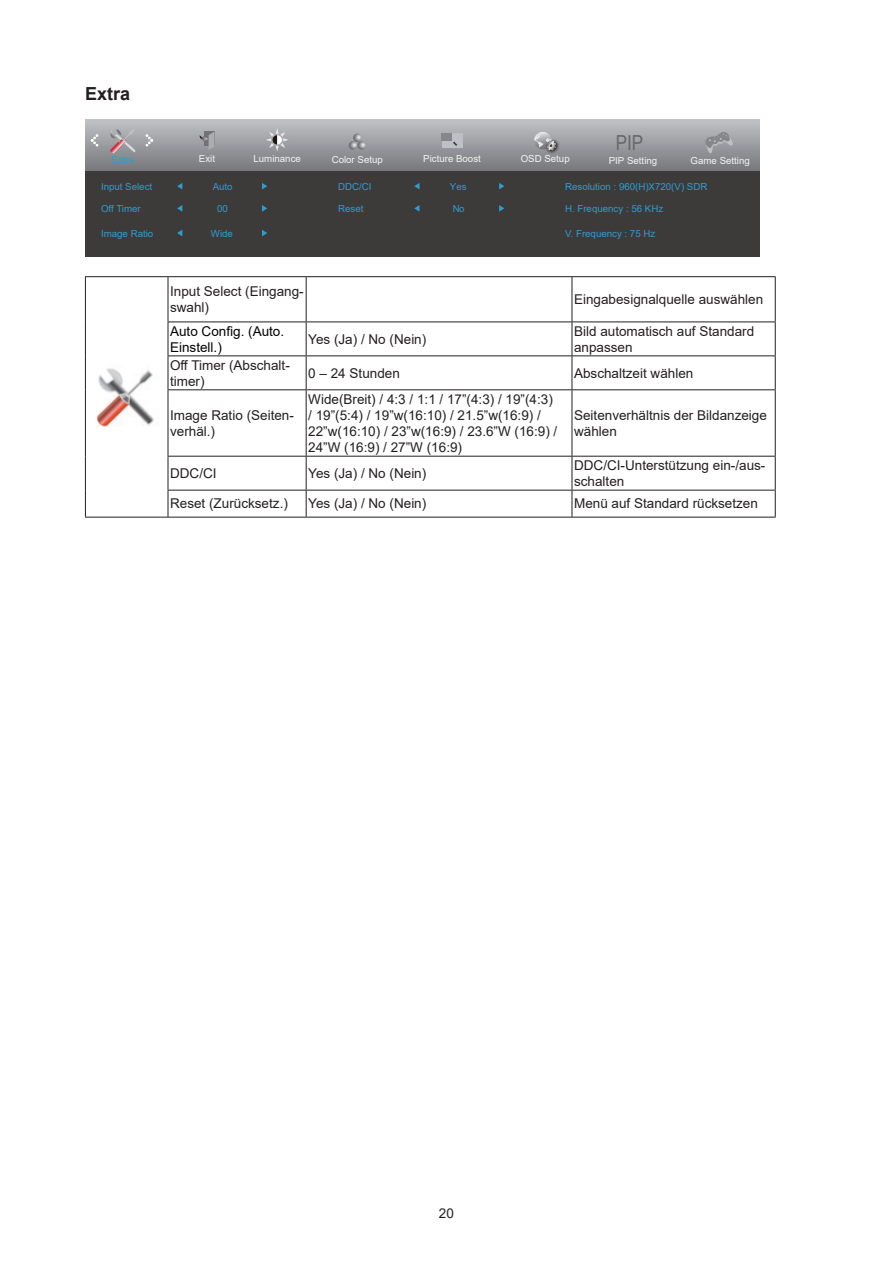
<style>
.page{position:relative;width:893px;height:1263px;background:#fff}
.page>*{position:absolute;margin:0;border:0;box-sizing:border-box;transform-origin:0 0}
.t1{font:20.7px "Arial Narrow";color:#686669}
.t2{font:700 18px "Arial";color:#231f20}
.t3{font:13.5px/16.2px "Arial";color:#231f20}
.t4{font:13.5px/16.2px "Arial";color:#030303}
.t5{font:9.75px "Arial";color:#2e9ecf}
.t6{font:9.75px "Arial";color:#f3f3f3}
</style>
<div class="page">
<svg style="left:85px;top:119px;width:674px;height:52px;background:#9a9ca0"></svg>
<div style="left:85px;top:171px;width:674px;height:86px;background:#3d3a3a"></div>
<div style="left:442px;top:133px;width:20px;height:15px;background:#bdc0c4"></div>
<div style="left:442px;top:133px;width:10px;height:8px;background:#85878a"></div>
<svg style="left:453px;top:141px;width:4px;height:5px"></svg>
<img style="left:543px;top:138px;width:18px;height:17px">
<svg style="left:534px;top:132px;width:22px;height:18px"></svg>
<svg style="left:199px;top:131px;width:16px;height:19px"></svg>
<svg style="left:266px;top:128px;width:23px;height:23px"></svg>
<svg style="left:349px;top:134px;width:17px;height:16px"></svg>
<svg style="left:177px;top:230px;width:5px;height:6px"></svg>
<svg style="left:262px;top:230px;width:5px;height:6px"></svg>
<svg style="left:177px;top:183px;width:5px;height:6px"></svg>
<svg style="left:262px;top:183px;width:5px;height:6px"></svg>
<svg style="left:177px;top:205px;width:5px;height:7px"></svg>
<svg style="left:262px;top:205px;width:5px;height:7px"></svg>
<svg style="left:414px;top:183px;width:5px;height:6px"></svg>
<svg style="left:499px;top:183px;width:5px;height:6px"></svg>
<svg style="left:414px;top:205px;width:5px;height:7px"></svg>
<svg style="left:499px;top:205px;width:5px;height:7px"></svg>
<svg style="left:91px;top:134px;width:7px;height:13px"></svg>
<svg style="left:145px;top:134px;width:8px;height:13px"></svg>
<svg style="left:109px;top:129px;width:28px;height:25px"></svg>
<svg style="left:705px;top:132px;width:28px;height:22px"></svg>
<hr style="left:85px;top:276px;width:83px;height:1px;background:#231f20">
<hr style="left:85px;top:277px;width:1px;height:45px;background:#231f20">
<hr style="left:168px;top:276px;width:138px;height:1px;background:#231f20">
<hr style="left:168px;top:277px;width:1px;height:44px;background:#231f20">
<hr style="left:306px;top:276px;width:266px;height:1px;background:#231f20">
<hr style="left:306px;top:277px;width:1px;height:44px;background:#231f20">
<hr style="left:572px;top:276px;width:204px;height:1px;background:#231f20">
<hr style="left:572px;top:277px;width:1px;height:44px;background:#231f20">
<hr style="left:775px;top:277px;width:1px;height:44px;background:#231f20">
<hr style="left:85px;top:322px;width:1px;height:34px;background:#231f20">
<hr style="left:168px;top:321px;width:138px;height:1px;background:#231f20">
<hr style="left:168px;top:322px;width:1px;height:33px;background:#231f20">
<hr style="left:306px;top:321px;width:266px;height:1px;background:#231f20">
<hr style="left:306px;top:322px;width:1px;height:33px;background:#231f20">
<hr style="left:572px;top:321px;width:204px;height:1px;background:#231f20">
<hr style="left:572px;top:322px;width:1px;height:33px;background:#231f20">
<hr style="left:775px;top:322px;width:1px;height:33px;background:#231f20">
<hr style="left:85px;top:356px;width:1px;height:34px;background:#231f20">
<hr style="left:168px;top:355px;width:138px;height:1px;background:#231f20">
<hr style="left:168px;top:356px;width:1px;height:33px;background:#231f20">
<hr style="left:306px;top:355px;width:266px;height:1px;background:#231f20">
<hr style="left:306px;top:356px;width:1px;height:33px;background:#231f20">
<hr style="left:572px;top:355px;width:204px;height:1px;background:#231f20">
<hr style="left:572px;top:356px;width:1px;height:33px;background:#231f20">
<hr style="left:775px;top:356px;width:1px;height:33px;background:#231f20">
<hr style="left:85px;top:390px;width:1px;height:66px;background:#231f20">
<hr style="left:168px;top:389px;width:138px;height:1px;background:#231f20">
<hr style="left:168px;top:390px;width:1px;height:66px;background:#231f20">
<hr style="left:306px;top:389px;width:266px;height:1px;background:#231f20">
<hr style="left:306px;top:390px;width:1px;height:66px;background:#231f20">
<hr style="left:572px;top:389px;width:204px;height:1px;background:#231f20">
<hr style="left:572px;top:390px;width:1px;height:66px;background:#231f20">
<hr style="left:775px;top:390px;width:1px;height:66px;background:#231f20">
<hr style="left:85px;top:456px;width:1px;height:34px;background:#231f20">
<hr style="left:168px;top:456px;width:138px;height:1px;background:#231f20">
<hr style="left:168px;top:457px;width:1px;height:33px;background:#231f20">
<hr style="left:306px;top:456px;width:266px;height:1px;background:#231f20">
<hr style="left:306px;top:457px;width:1px;height:33px;background:#231f20">
<hr style="left:572px;top:456px;width:204px;height:1px;background:#231f20">
<hr style="left:572px;top:457px;width:1px;height:33px;background:#231f20">
<hr style="left:775px;top:457px;width:1px;height:33px;background:#231f20">
<svg style="left:85px;top:490px;width:1px;height:27px"></svg>
<hr style="left:168px;top:490px;width:138px;height:1px;background:#231f20">
<svg style="left:168px;top:490px;width:1px;height:27px"></svg>
<hr style="left:306px;top:490px;width:266px;height:1px;background:#231f20">
<svg style="left:306px;top:490px;width:1px;height:27px"></svg>
<hr style="left:572px;top:490px;width:204px;height:1px;background:#231f20">
<svg style="left:572px;top:490px;width:1px;height:27px"></svg>
<svg style="left:775px;top:490px;width:1px;height:27px"></svg>
<hr style="left:85px;top:517px;width:83px;height:1px;background:#231f20">
<hr style="left:168px;top:517px;width:138px;height:1px;background:#231f20">
<hr style="left:306px;top:517px;width:266px;height:1px;background:#231f20">
<hr style="left:572px;top:517px;width:204px;height:1px;background:#231f20">
<img style="left:96px;top:368px;width:58px;height:59px">
<h2 class="t2" style="left:85px;top:81px;width:47px">Extra</h2>
<h1 class="t1" style="left:616px;top:128px;width:29px">PIP</h1>
<p class="t6" style="left:199px;top:152px;width:18px">Exit</p>
<p class="t6" style="left:253px;top:152px;width:49px">Luminance</p>
<p class="t6" style="left:332px;top:153px;width:53px">Color Setup</p>
<p class="t6" style="left:423px;top:152px;width:59px">Picture Boost</p>
<p class="t6" style="left:521px;top:152px;width:51px">OSD Setup</p>
<p class="t5" style="left:112px;top:152px;width:24px">Extra</p>
<p class="t6" style="left:609px;top:153px;width:50px">PIP Setting</p>
<p class="t6" style="left:691px;top:153px;width:61px">Game Setting</p>
<p class="t5" style="left:101px;top:179px;width:53px">Input Select</p>
<p class="t5" style="left:213px;top:179px;width:21px">Auto</p>
<p class="t5" style="left:101px;top:202px;width:41px">Off Timer</p>
<p class="t5" style="left:217px;top:202px;width:12px">00</p>
<p class="t5" style="left:101px;top:226px;width:54px">Image Ratio</p>
<p class="t5" style="left:211px;top:226px;width:24px">Wide</p>
<p class="t5" style="left:338px;top:179px;width:35px">DDC/CI</p>
<p class="t5" style="left:450px;top:179px;width:18px">Yes</p>
<p class="t5" style="left:338px;top:202px;width:27px">Reset</p>
<p class="t5" style="left:453px;top:202px;width:13px">No</p>
<p class="t5" style="left:565px;top:179px;width:144px">Resolution : 960(H)X720(V) SDR</p>
<p class="t5" style="left:565px;top:202px;width:100px">H. Frequency : 56 KHz</p>
<p class="t5" style="left:565px;top:226px;width:92px">V. Frequency : 75 Hz</p>
<p class="t3" style="left:170px;top:283px;width:135px">Input Select (Eingang&shy;swahl)</p>
<p class="t3" style="left:574px;top:291px;width:191px">Eingabesignalquelle auswählen</p>
<p class="t4" style="left:170px;top:323px;width:116px">Auto Config. (Auto.<br>Einstell.)</p>
<p class="t3" style="left:308px;top:331px;width:120px">Yes (Ja) / No (Nein)</p>
<p class="t3" style="left:574px;top:323px;width:182px">Bild automatisch auf Standard anpassen</p>
<p class="t3" style="left:170px;top:357px;width:121px">Off Timer (Abschalt&shy;timer)</p>
<p class="t3" style="left:308px;top:365px;width:93px">0 – 24 Stunden</p>
<p class="t3" style="left:574px;top:365px;width:121px">Abschaltzeit wählen</p>
<p class="t3" style="left:170px;top:407px;width:125px">Image Ratio (Seiten&shy;verhäl.)</p>
<p class="t3" style="left:308px;top:391px;width:251px">Wide(Breit) / 4:3 / 1:1 / 17”(4:3) / 19”(4:3) / 19”(5:4) / 19”w(16:10) / 21.5”w(16:9) / 22”w(16:10) / 23”w(16:9) / 23.6”W (16:9) / 24”W (16:9) / 27”W (16:9)</p>
<p class="t3" style="left:574px;top:407px;width:194px">Seitenverhältnis der Bildanzeige wählen</p>
<p class="t3" style="left:170px;top:465px;width:48px">DDC/CI</p>
<p class="t3" style="left:308px;top:465px;width:120px">Yes (Ja) / No (Nein)</p>
<p class="t3" style="left:574px;top:457px;width:193px">DDC/CI-Unterstützung ein-/aus&shy;schalten</p>
<p class="t3" style="left:170px;top:495px;width:119px">Reset (Zurücksetz.)</p>
<p class="t3" style="left:308px;top:495px;width:120px">Yes (Ja) / No (Nein)</p>
<p class="t3" style="left:574px;top:495px;width:185px">Menü auf Standard rücksetzen</p>
<p class="t3" style="left:439px;top:1205px;width:17px">20</p>
</div>
